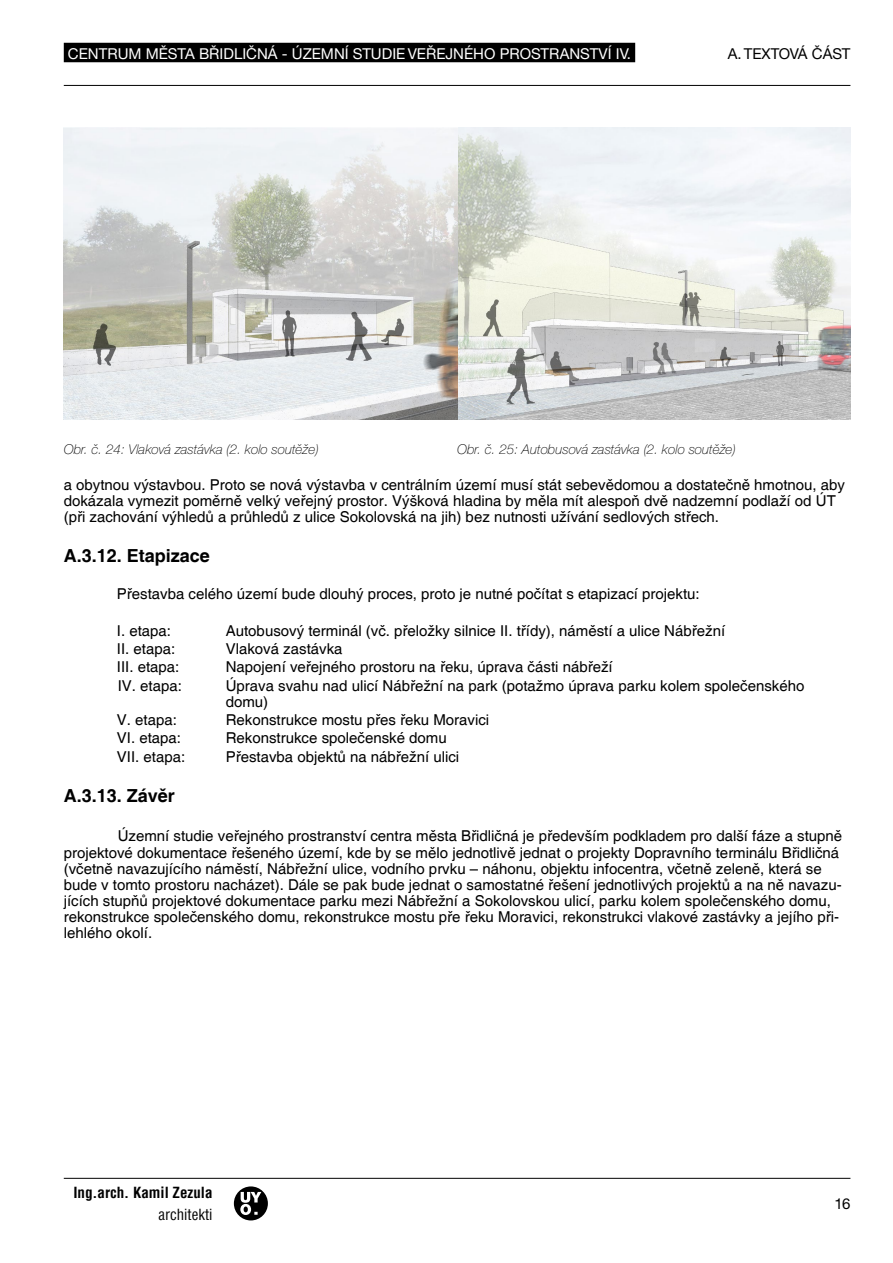
<style>
.page{position:relative;width:893px;height:1263px;background:#fff}
.page>*{position:absolute;margin:0;border:0;box-sizing:border-box;transform-origin:0 0}
.t1{font:700 18px "Helvetica";color:#000}
.t2{font:15px/16.2px "Helvetica";color:#000}
.t3{font:15px "Helvetica Neue CE";color:#fff}
.t4{font:700 condensed 15px "Helvetica";color:#000}
.t5{font:15px "Helvetica Neue CE";letter-spacing:-.01em;color:#000}
.t6{font:condensed 15px "Helvetica";color:#000}
.t7{font:italic 100 13.5px "Helvetica Neue CE";color:#000}
</style>
<div class="page">
<img style="left:64px;top:128px;width:786px;height:292px">
<div style="left:64px;top:43px;width:571px;height:19px;background:#000"></div>
<hr style="left:64px;top:1178px;width:786px;height:1px;background:#000">
<hr style="left:64px;top:85px;width:786px;height:1px;background:#000">
<svg style="left:234px;top:1186px;width:34px;height:34px"></svg>
<p class="t3" style="left:68px;top:44px;width:565px">CENTRUM MĚSTA BŘIDLIČNÁ - ÚZEMNÍ STUDIEVEŘEJNÉHO PROSTRANSTVÍ IV.</p>
<p class="t5" style="left:728px;top:44px;width:124px">A.TEXTOVÁ ČÁST</p>
<p class="t7" style="left:64px;top:441px;width:256px">Obr .č. 24: Vlaková zastávka (2. kolo soutěže)</p>
<p class="t7" style="left:457px;top:441px;width:280px">Obr .č. 25: Autobusová zastávka (2. kolo soutěže(</p>
<p class="t2" style="left:64px;top:477px;width:783px">a obytnou výstavbou. Proto se nová výstavba v centrálním území musí stát sebevědomou a dostatečně hmotnou, aby dokázala vymezit poměrně velký veřejný prostor. Výšková hladina by měla mít alespoň dvě nadzemní podlaží od ÚT (při zachování výhledů a průhledů z ulice Sokolovská na jih) bez nutnosti užívání sedlových střech.</p>
<p class="t1" style="left:64px;top:545px;width:148px">A.3.12. Etapizace</p>
<p class="t2" style="left:117px;top:586px;width:584px">Přestavba celého území bude dlouhý proces, proto je nutné počítat s etapizací projektu:</p>
<p class="t2" style="left:226px;top:623px;width:501px">Autobusový terminál (vč. přeložky silnice .I I třídy ,) náměstí a ulice Nábřežní</p>
<p class="t2" style="left:117px;top:623px;width:56px">.I etapa:</p>
<p class="t2" style="left:117px;top:641px;width:60px">.I I etapa:</p>
<p class="t2" style="left:226px;top:641px;width:118px">Vlaková zastávka</p>
<p class="t2" style="left:117px;top:659px;width:64px">III. etapa:</p>
<p class="t2" style="left:118px;top:678px;width:66px">IV. etapa:</p>
<p class="t2" style="left:117px;top:712px;width:62px">V. etapa:</p>
<p class="t2" style="left:226px;top:659px;width:388px">Napojení veřejného prostoru na řeku, úprava části nábřeží</p>
<p class="t2" style="left:226px;top:678px;width:580px">Úprava svahu nad ulicí Nábřežní na park (potažmo úprava parku kolem společenského</p>
<p class="t2" style="left:226px;top:693px;width:265px;line-height:18.3px">domu(<br>Rekonstrukce mostu přes řeku Moravici</p>
<p class="t2" style="left:117px;top:730px;width:66px">VI. etapa:</p>
<p class="t2" style="left:226px;top:730px;width:222px">Rekonstrukce společenské domu</p>
<p class="t2" style="left:226px;top:749px;width:235px">Přestavba objektů na nábřežní ulici</p>
<p class="t2" style="left:117px;top:749px;width:70px">VII. etapa:</p>
<p class="t1" style="left:64px;top:784px;width:113px">A.3.13. Závěr</p>
<p class="t2" style="left:64px;top:828px;width:780px;text-indent:54px">Územní studie veřejného prostranství centra města Břidličná je především podkladem pro další fáze a stupně projektové dokumentace řešeného území, kde by se mělo jednotlivě jednat o projekty Dopravního terminálu Břidličná (včetně navazujícího náměstí, Nábřežní ulice, vodního prvku – náhonu, objektu infocentra, včetně zeleně, která se</p>
<p class="t2" style="left:64px;top:893px;width:768px">jících stupňů projektové dokumentace parku mezi Nábřežní a Sokolovskou ulicí, parku kolem společenského domu,</p>
<p class="t2" style="left:64px;top:877px;width:779px">bude v tomto prostoru nacházet .) Dále se pak bude jednat o samostatné řešení jednotlivých projektů a na ně navazu-</p>
<p class="t2" style="left:64px;top:926px;width:90px">lehlého okolí.</p>
<p class="t2" style="left:64px;top:909px;width:777px">rekonstrukce společenského domu, rekonstrukce mostu pře řeku Moravici, rekonstrukci vlakové zastávky a jejího při-</p>
<p class="t4" style="left:73px;top:1182px;width:141px">Ing.arch. Kamil Zezula</p>
<p class="t6" style="left:158px;top:1205px;width:56px">architekti</p>
<p class="t5" style="left:835px;top:1195px;width:17px">16</p>
</div>
